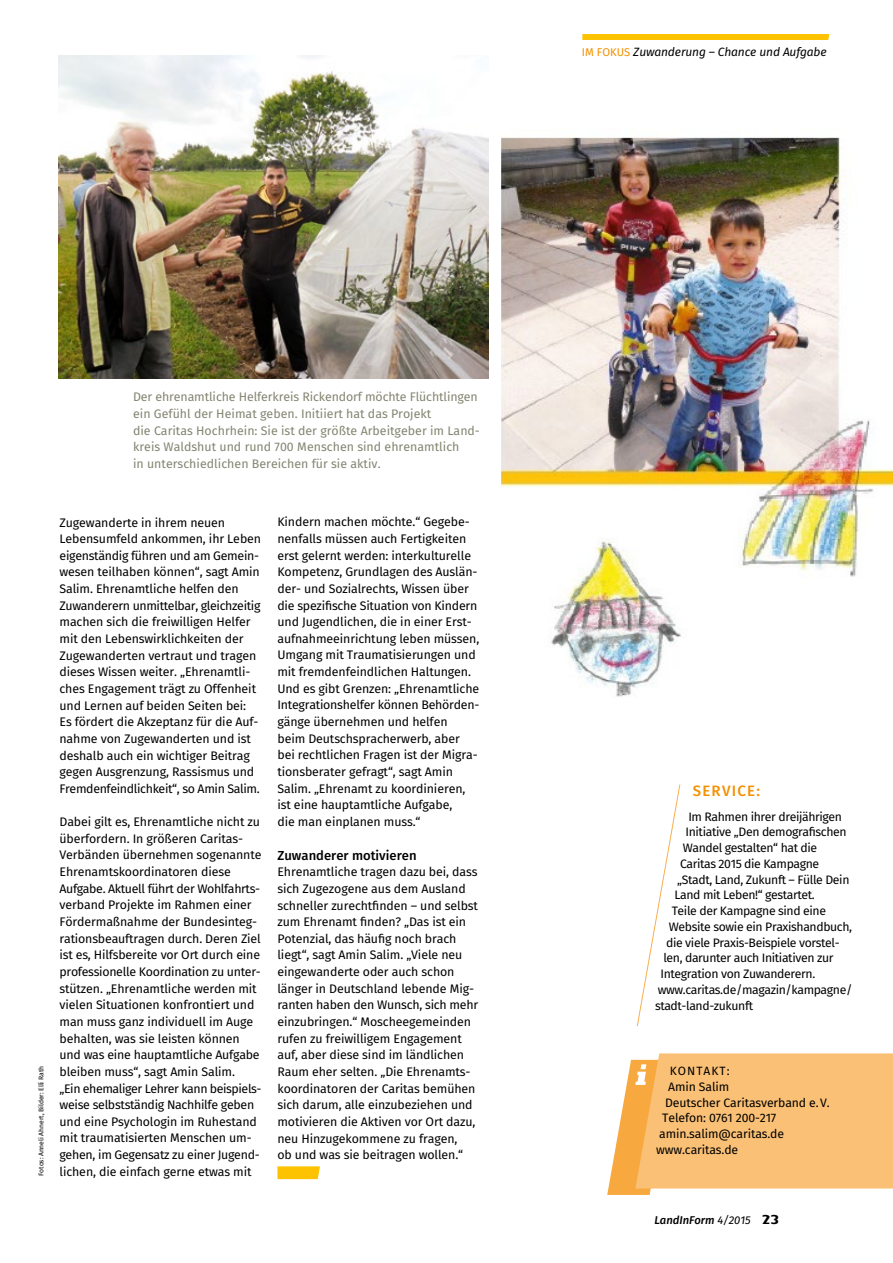
<style>
.page{position:relative;width:893px;height:1263px;background:#fff}
.page>*{position:absolute;margin:0;border:0;box-sizing:border-box;transform-origin:0 0}
.t1{font:500 15px "Fira Sans";letter-spacing:.085em;color:#f39100}
.t2{font:500 13.05px "Fira Sans";color:#000}
.t3{font:12.3px/16.6px "Fira Sans";letter-spacing:-.01em;color:#000}
.t4{font:12.3px/16.6px "Fira Sans";color:#848472}
.t5{font:12.15px/15.8px "Fira Sans";letter-spacing:-.03em;color:#000}
.t6{font:12.15px "Fira Sans";letter-spacing:-.01em;color:#000}
.t7{font:italic 12px "Fira Sans";letter-spacing:-.01em;color:#000}
.t8{font:12px "Fira Sans";letter-spacing:.085em;color:#000}
.t9{font:italic 500 11.25px "Fira Sans";color:#000}
.t10{font:6.75px "Fira Sans";letter-spacing:-.01em;color:#000}
.s1{font-style:normal;font-size:11.25px;color:#f39100}
.s2{font-weight:400}
.s3{font-family:"Authentic Sans Std";font-weight:700;font-style:normal;font-size:13.5px}
</style>
<div class="page">
<svg style="left:277px;top:1166px;width:43px;height:13px"></svg>
<svg style="left:582px;top:34px;width:247px;height:6px"></svg>
<svg style="left:607px;top:1053px;width:286px;height:142px;background:#fac37d"></svg>
<svg style="left:636px;top:784px;width:45px;height:243px"></svg>
<img style="left:59px;top:56px;width:429px;height:322px">
<img style="left:501px;top:137px;width:392px;height:560px">
<h1 class="t7" style="left:582px;top:44px;width:246px"><span class="s1">IM FOKUS</span> Zuwanderung – Chance und Aufgabe</h1>
<p class="t4" style="left:133px;top:390px;width:348px">Der ehrenamtliche Helferkreis Rickendorf möchte Flüchtlingen ein Gefühl der Heimat geben. Initiiert hat das Projekt<br>die Caritas Hochrhein: Sie ist der größte Arbeitgeber im Land&shy;kreis Waldshut und rund 700 Menschen sind ehrenamtlich<br>in unterschiedlichen Bereichen für sie aktiv.</p>
<p class="t10" style="left:36px;top:1176px;width:111px;rotate:-90deg">Fotos: Anneli Ahnert, Bilder: Elli Rath</p>
<p class="t3" style="left:60px;top:515px;width:203px">Zugewanderte in ihrem neuen Lebensumfeld ankommen, ihr Leben eigenständig führen und am Gemein&shy;wesen teilhaben können“, sagt Amin Salim. Ehrenamtliche helfen den Zuwanderern unmittelbar, gleichzeitig machen sich die freiwilligen Helfer mit den Lebenswirklichkeiten der Zugewanderten vertraut und tragen dieses Wissen weiter. „Ehrenamtli&shy;ches Engagement trägt zu Offenheit und Lernen auf beiden Seiten bei:<br>Es fördert die Akzeptanz für die Auf&shy;nahme von Zugewanderten und ist deshalb auch ein wichtiger Beitrag gegen Ausgrenzung, Rassismus und Fremdenfeindlichkeit“, so Amin Salim.</p>
<p class="t3" style="left:60px;top:814px;width:203px">Dabei gilt es, Ehrenamtliche nicht zu überfordern. In größeren Caritas-Verbänden übernehmen sogenannte Ehrenamtskoordinatoren diese Aufgabe. Aktuell führt der Wohlfahrts&shy;verband Projekte im Rahmen einer Fördermaßnahme der Bundesinteg&shy;rationsbeauftragen durch. Deren Ziel ist es, Hilfsbereite vor Ort durch eine professionelle Koordination zu unter&shy;stützen. „Ehrenamtliche werden mit vielen Situationen konfrontiert und man muss ganz individuell im Auge behalten, was sie leisten können und was eine hauptamtliche Aufgabe bleiben muss“, sagt Amin Salim.<br>„Ein ehemaliger Lehrer kann beispiels&shy;weise selbstständig Nachhilfe geben und eine Psychologin im Ruhestand mit traumatisierten Menschen um&shy;gehen, im Gegensatz zu einer Jugend&shy;lichen, die einfach gerne etwas mit</p>
<p class="t3" style="left:277px;top:515px;width:203px">Kindern machen möchte.“ Gegebe&shy;nenfalls müssen auch Fertigkeiten erst gelernt werden: interkulturelle Kompetenz, Grundlagen des Auslän&shy;der- und Sozialrechts, Wissen über die spezifische Situation von Kindern und Jugendlichen, die in einer Erst&shy;aufnahmeeinrichtung leben müssen, Umgang mit Traumatisierungen und mit fremdenfeindlichen Haltungen.<br>Und es gibt Grenzen: „Ehrenamtliche Integrationshelfer können Behörden&shy;gänge übernehmen und helfen<br>beim Deutschspracherwerb, aber bei rechtlichen Fragen ist der Migra&shy;tionsberater gefragt“, sagt Amin Salim. „Ehrenamt zu koordinieren, ist eine hauptamtliche Aufgabe,<br>die man einplanen muss.“</p>
<h2 class="t2" style="left:277px;top:846px;width:141px">Zuwanderer motivieren</h2>
<p class="t3" style="left:277px;top:864px;width:202px">Ehrenamtliche tragen dazu bei, dass sich Zugezogene aus dem Ausland schneller zurechtfinden – und selbst zum Ehrenamt finden? „Das ist ein Potenzial, das häufig noch brach liegt“, sagt Amin Salim. „Viele neu eingewanderte oder auch schon länger in Deutschland lebende Mig&shy;ranten haben den Wunsch, sich mehr einzubringen.“ Moscheegemeinden rufen zu freiwilligem Engagement auf, aber diese sind im ländlichen Raum eher selten. „Die Ehrenamts&shy;koordinatoren der Caritas bemühen sich darum, alle einzubeziehen und motivieren die Aktiven vor Ort dazu, neu Hinzugekommene zu fragen,<br>ob und was sie beitragen wollen.“</p>
<h3 class="t1" style="left:693px;top:781px;width:69px">SERVICE:</h3>
<p class="t5" style="left:688px;top:809px;width:155px">Im Rahmen ihrer dreijährigen</p>
<p class="t5" style="left:685px;top:825px;width:163px">Initiative „Den demografischen</p>
<p class="t5" style="left:683px;top:841px;width:136px">Wandel gestalten“ hat die</p>
<p class="t5" style="left:680px;top:857px;width:141px">Caritas 2015 die Kampagne</p>
<p class="t5" style="left:677px;top:872px;width:174px">„Stadt, Land, Zukunft – Fülle Dein</p>
<p class="t5" style="left:674px;top:888px;width:142px">Land mit Leben!“ gestartet.</p>
<p class="t5" style="left:672px;top:904px;width:156px">Teile der Kampagne sind eine</p>
<p class="t5" style="left:669px;top:920px;width:185px">Website sowie ein Praxishandbuch,</p>
<p class="t5" style="left:666px;top:935px;width:175px">die viele Praxis-Beispiele vorstel-</p>
<p class="t5" style="left:663px;top:951px;width:172px">len, darunter auch Initiativen zur</p>
<p class="t5" style="left:660px;top:967px;width:156px">Integration von Zuwanderern.</p>
<p class="t5" style="left:655px;top:983px;width:199px">www.caritas.de/magazin/kampagne/ stadt-land-zukunft</p>
<h3 class="t8" style="left:670px;top:1062px;width:61px">KONTAKT:</h3>
<p class="t6" style="left:668px;top:1078px;width:63px">Amin Salim</p>
<p class="t6" style="left:665px;top:1094px;width:166px">Deutscher Caritasverband e. V.</p>
<p class="t6" style="left:662px;top:1109px;width:116px">Telefon: 0761 200-217</p>
<p class="t6" style="left:659px;top:1125px;width:126px">amin.salim@caritas.de</p>
<p class="t6" style="left:656px;top:1141px;width:84px">www.caritas.de</p>
<p class="t9" style="left:654px;top:1212px;width:126px">LandInForm <span class="s2">4/2015</span> <span class="s3">23</span></p>
</div>
